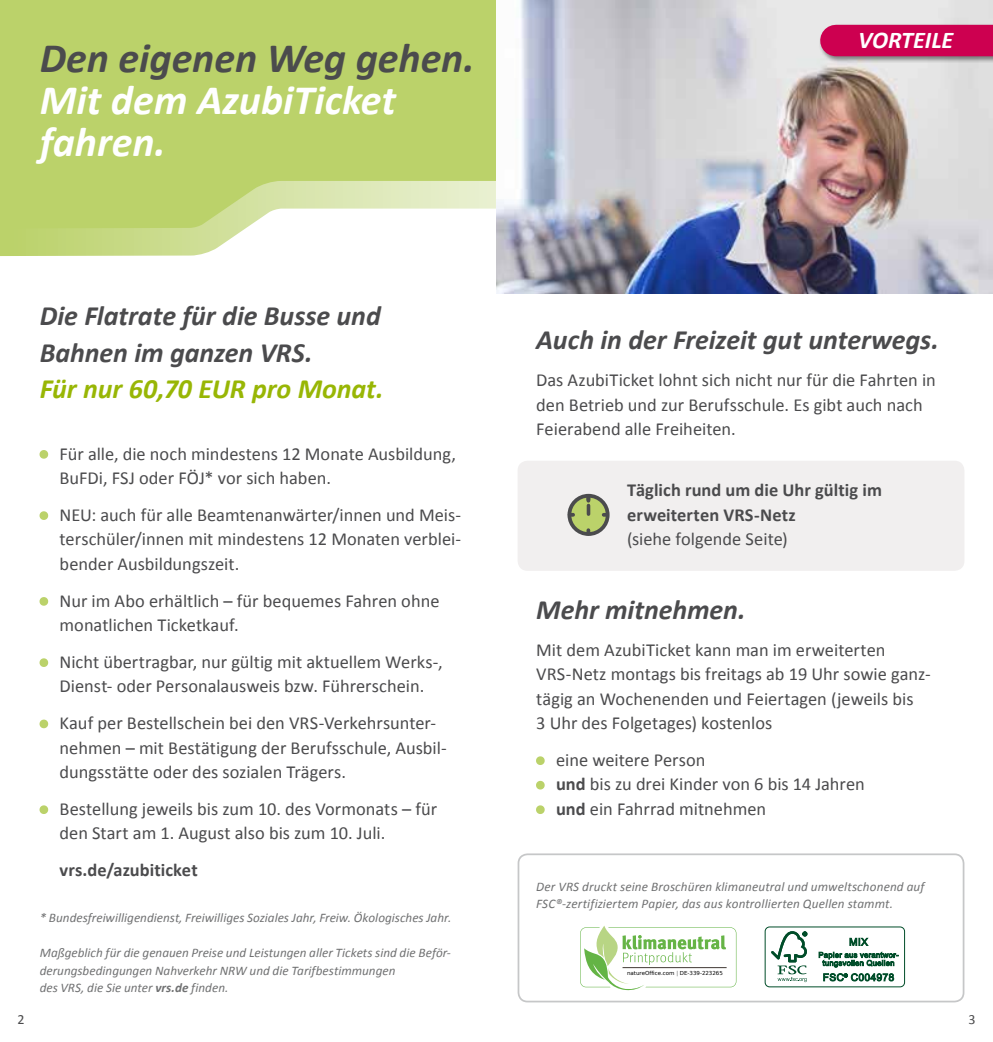
<style>
.page{position:relative;width:993px;height:1042px;background:#fff}
.page>*{position:absolute;margin:0;border:0;box-sizing:border-box;transform-origin:0 0}
.t1{font:italic 700 42px/42px "Calibri";color:#fff}
.t2{font:italic 700 42px "Calibri";color:#4b4b4d}
.t3{font:italic 700 28px/36.8px "Calibri";letter-spacing:-.005em;color:#4b4b4d}
.t4{font:italic 700 28px "Calibri";letter-spacing:-.005em;color:#98b605}
.t5{font:italic 700 24.15px "Calibri";color:#fff}
.t6{font:18.38px/24.5px "Calibri";color:#4b4b4d}
.t7{font:700 18.38px/24.5px "Calibri";letter-spacing:.005em;color:#4b4b4d}
.t8{font:14px "Calibri";color:#4b4b4d}
.t9{font:italic 13.12px/17.5px "Calibri";letter-spacing:.005em;color:#707172}
.t10{font:5.42px "DejaVu Sans";color:#000}
.s1{font-size:16.62px;color:#bbd26a}
.s2{font-weight:700}
.s3{color:#666}
</style>
<div class="page">
<div style="left:0;top:0;width:496px;height:159px;background:#bbd26a"></div>
<svg style="left:0;top:159px;width:496px;height:97px"></svg>
<svg style="left:39px;top:450px;width:10px;height:9px"></svg>
<svg style="left:39px;top:511px;width:10px;height:9px"></svg>
<svg style="left:39px;top:597px;width:10px;height:9px"></svg>
<svg style="left:39px;top:658px;width:10px;height:9px"></svg>
<svg style="left:39px;top:719px;width:10px;height:10px"></svg>
<svg style="left:39px;top:805px;width:10px;height:9px"></svg>
<svg style="left:536px;top:756px;width:9px;height:9px"></svg>
<svg style="left:536px;top:780px;width:9px;height:10px"></svg>
<svg style="left:536px;top:805px;width:9px;height:9px"></svg>
<img style="left:496px;top:0;width:496px;height:294px">
<div style="left:517px;top:461px;width:447px;height:110px;background:#f1efef;border-radius:10px"></div>
<svg style="left:569px;top:496px;width:38px;height:38px"></svg>
<div style="left:567px;top:494px;width:42px;height:42px;border:4px solid #4b4b4d;border-radius:50%"></div>
<svg style="left:586px;top:530px;width:4px;height:4px"></svg>
<svg style="left:569px;top:513px;width:4px;height:4px"></svg>
<svg style="left:603px;top:513px;width:4px;height:4px"></svg>
<svg style="left:586px;top:496px;width:4px;height:18px"></svg>
<div style="left:818px;top:24px;width:174px;height:39px;background:#000;opacity:.45"></div>
<div style="left:835px;top:25px;width:157px;height:31px;background:#cd0050"></div>
<div style="left:565px;top:914px;width:195px;height:90px;background:#e5e6e6"></div>
<div style="left:565px;top:914px;width:195px;height:86px;background:#fff"></div>
<svg style="left:580px;top:926px;width:156px;height:64px"></svg>
<div style="left:764px;top:926px;width:140px;height:61px;border:1px solid #004d29;border-radius:4px"></div>
<svg style="left:771px;top:931px;width:36px;height:51px"></svg>
<svg style="left:818px;top:937px;width:80px;height:30px"></svg>
<svg style="left:823px;top:973px;width:70px;height:8px"></svg>
<div style="left:517px;top:853px;width:447px;height:149px;border:2px solid #c6c7c8;border-radius:9px"></div>
<h1 class="t2" style="left:40px;top:32px;width:436px">Den eigenen Weg gehen.</h1>
<h1 class="t1" style="left:40px;top:77px;width:357px">Mit dem AzubiTicket fahren.</h1>
<h2 class="t3" style="left:40px;top:296px;width:342px">Die Flatrate für die Busse und<br>Bahnen im ganzen VRS.</h2>
<h2 class="t4" style="left:40px;top:372px;width:345px">Für nur 60,70 EUR pro Monat.</h2>
<p class="t6" style="left:60px;top:440px;width:398px;text-indent:-20px"><span class="s1">•</span> Für alle, die noch mindestens 12 Monate Ausbildung,<br>BuFDi, FSJ oder FÖJ* vor sich haben.</p>
<p class="t6" style="left:60px;top:502px;width:403px;text-align:justify;text-indent:-20px"><span class="s1">•</span> NEU: auch für alle Beamtenanwärter/innen und Meis&shy;terschüler/innen mit mindestens 12 Monaten verblei&shy;bender Ausbildungszeit.</p>
<p class="t6" style="left:60px;top:587px;width:381px;text-indent:-20px"><span class="s1">•</span> Nur im Abo erhältlich – für bequemes Fahren ohne monatlichen Ticketkauf.</p>
<p class="t6" style="left:40px;top:649px;width:404px;text-align:center"><span class="s1">•</span> Nicht übertragbar, nur gültig mit aktuellem Werks-,<br>Dienst- oder Personalausweis bzw. Führerschein.</p>
<p class="t6" style="left:60px;top:710px;width:388px;text-indent:-20px"><span class="s1">•</span> Kauf per Bestellschein bei den VRS-Verkehrsunter&shy;nehmen – mit Bestätigung der Berufsschule, Ausbil&shy;dungsstätte oder des sozialen Trägers.</p>
<p class="t6" style="left:60px;top:796px;width:379px;text-indent:-20px"><span class="s1">•</span> Bestellung jeweils bis zum 10. des Vormonats – für den Start am 1. August also bis zum 10. Juli.</p>
<p class="t7" style="left:60px;top:857px;width:140px">vrs.de/azubiticket</p>
<p class="t9" style="left:40px;top:908px;width:413px">* Bundesfreiwilligendienst, Freiwilliges Soziales Jahr, Freiw. Ökologisches Jahr.</p>
<p class="t9" style="left:40px;top:943px;width:412px">Maßgeblich für die genauen Preise und Leistungen aller Tickets sind die Beför&shy;derungsbedingungen Nahverkehr NRW und die Tarifbestimmungen<br>des VRS, die Sie unter <span class="s2">vrs.de</span> finden.</p>
<h3 class="t5" style="left:858px;top:25px;width:96px">VORTEILE</h3>
<h2 class="t3" style="left:536px;top:320px;width:404px">Auch in der Freizeit gut unterwegs.</h2>
<p class="t6" style="left:536px;top:367px;width:401px">Das AzubiTicket lohnt sich nicht nur für die Fahrten in den Betrieb und zur Berufsschule. Es gibt auch nach<br>Feierabend alle Freiheiten.</p>
<p class="t7" style="left:627px;top:477px;width:256px">Täglich rund um die Uhr gültig im erweiterten VRS-Netz</p>
<p class="t6" style="left:627px;top:526px;width:162px">(siehe folgende Seite)</p>
<h2 class="t3" style="left:536px;top:590px;width:211px">Mehr mitnehmen.</h2>
<p class="t6" style="left:536px;top:636px;width:394px">Mit dem AzubiTicket kann man im erweiterten VRS-Netz montags bis freitags ab 19 Uhr sowie ganz&shy;tägig an Wochenenden und Feiertagen (jeweils bis<br>3 Uhr des Folgetages) kostenlos</p>
<p class="t6" style="left:536px;top:747px;width:171px"><span class="s1">•</span> eine weitere Person</p>
<p class="t6" style="left:536px;top:771px;width:330px"><span class="s1">•</span> <span class="s2">und</span> bis zu drei Kinder von 6 bis 14 Jahren</p>
<p class="t6" style="left:536px;top:796px;width:231px"><span class="s1">•</span> <span class="s2">und</span> ein Fahrrad mitnehmen</p>
<p class="t9" style="left:536px;top:877px;width:389px">Der VRS druckt seine Broschüren klimaneutral und umweltschonend auf<br>FSC®-zertifiziertem Papier, das aus kontrollierten Quellen stammt.</p>
<p class="t10" style="left:627px;top:968px;width:97px">natureOffice.com <span class="s3">|</span> DE-339-223265</p>
<p class="t8" style="left:17px;top:1011px;width:9px">2</p>
<p class="t8" style="left:968px;top:1011px;width:9px">3</p>
</div>
